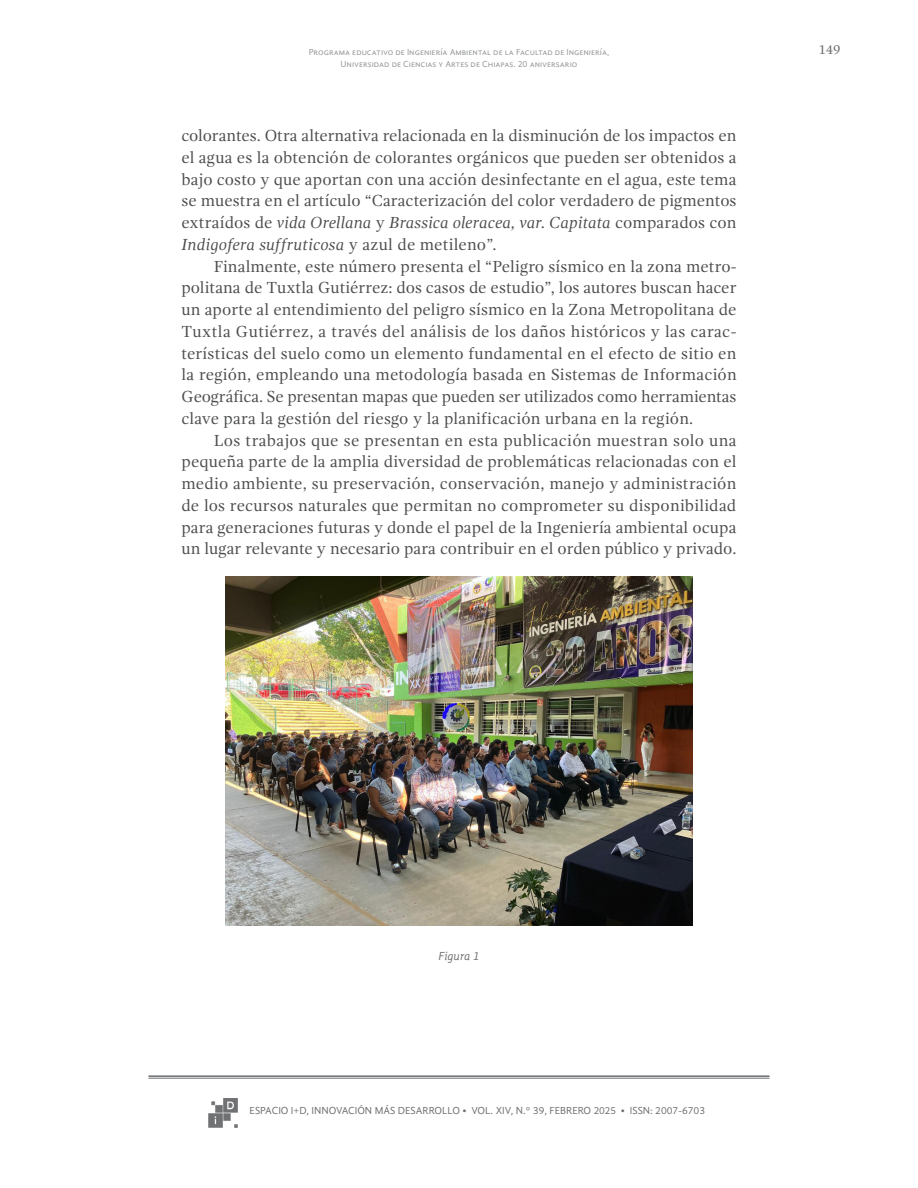
<style>
.page{position:relative;width:918px;height:1188px;background:#fff}
.page>*{position:absolute;margin:0;border:0;box-sizing:border-box;transform-origin:0 0}
.Párrafo_s{font:16.5px/21.8px "Gandhi Serif";letter-spacing:.005em;color:#4b4c4d;text-align:justify}
.t1{font:13.5px "Gandhi Serif";color:#6c6d70}
.pie_de_foto{font:italic 12px "Gandhi Sans";color:#6c6d70}
.t2{font:10.5px "Gandhi Sans";color:#6c6d70}
.t3{font:9px/12px "Gandhi Sans";color:#939598;text-align:center}
.s1{font-style:italic}
</style>
<div class="page">
<hr style="left:148px;top:1075px;width:622px;height:2px;background:#6c6d70">
<hr style="left:148px;top:1078px;width:622px;height:1px;background:#6c6d70">
<img style="left:208px;top:1098px;width:30px;height:29px">
<img style="left:226px;top:576px;width:466px;height:350px">
<p class="t3" style="left:309px;top:46px;width:302px">Programa educativo de Ingeniería Ambiental de la Facultad de Ingeniería,<br>Universidad de Ciencias y Artes de Chiapas. 20 aniversario</p>
<p class="t1" style="left:818px;top:42px;width:24px">149</p>
<p class="Párrafo_s" style="left:181px;top:125px;width:557px">colorantes. Otra alternativa relacionada en la disminución de los impactos en el agua es la obtención de colorantes orgánicos que pueden ser obtenidos a bajo costo y que aportan con una acción desinfectante en el agua, este tema se muestra en el artículo “Caracterización del color verdadero de pigmentos extraídos de <span class="s1">vida Orellana</span> y <span class="s1">Brassica oleracea, var. Capitata</span> comparados con <span class="s1">Indigofera suffruticosa</span> y azul de metileno”.</p>
<p class="Párrafo_s" style="left:181px;top:255px;width:557px;text-indent:32px">Finalmente, este número presenta el “Peligro sísmico en la zona metro&shy;politana de Tuxtla Gutiérrez: dos casos de estudio”, los autores buscan hacer un aporte al entendimiento del peligro sísmico en la Zona Metropolitana de Tuxtla Gutiérrez, a través del análisis de los daños históricos y las carac&shy;terísticas del suelo como un elemento fundamental en el efecto de sitio en la región, empleando una metodología basada en Sistemas de Información Geográfica. Se presentan mapas que pueden ser utilizados como herramientas clave para la gestión del riesgo y la planificación urbana en la región.</p>
<p class="Párrafo_s" style="left:181px;top:429px;width:557px;text-indent:32px">Los trabajos que se presentan en esta publicación muestran solo una pequeña parte de la amplia diversidad de problemáticas relacionadas con el medio ambiente, su preservación, conservación, manejo y administración de los recursos naturales que permitan no comprometer su disponibilidad para generaciones futuras y donde el papel de la Ingeniería ambiental ocupa un lugar relevante y necesario para contribuir en el orden público y privado.</p>
<p class="pie_de_foto" style="left:439px;top:949px;width:42px">Figura 1</p>
<p class="t2" style="left:250px;top:1105px;width:457px">ESPACIO I+D, INNOVACIÓN MÁS DESARROLLO • VOL. XIV, N.° 39, FEBRERO 2025 • ISSN: 2007-6703</p>
</div>
